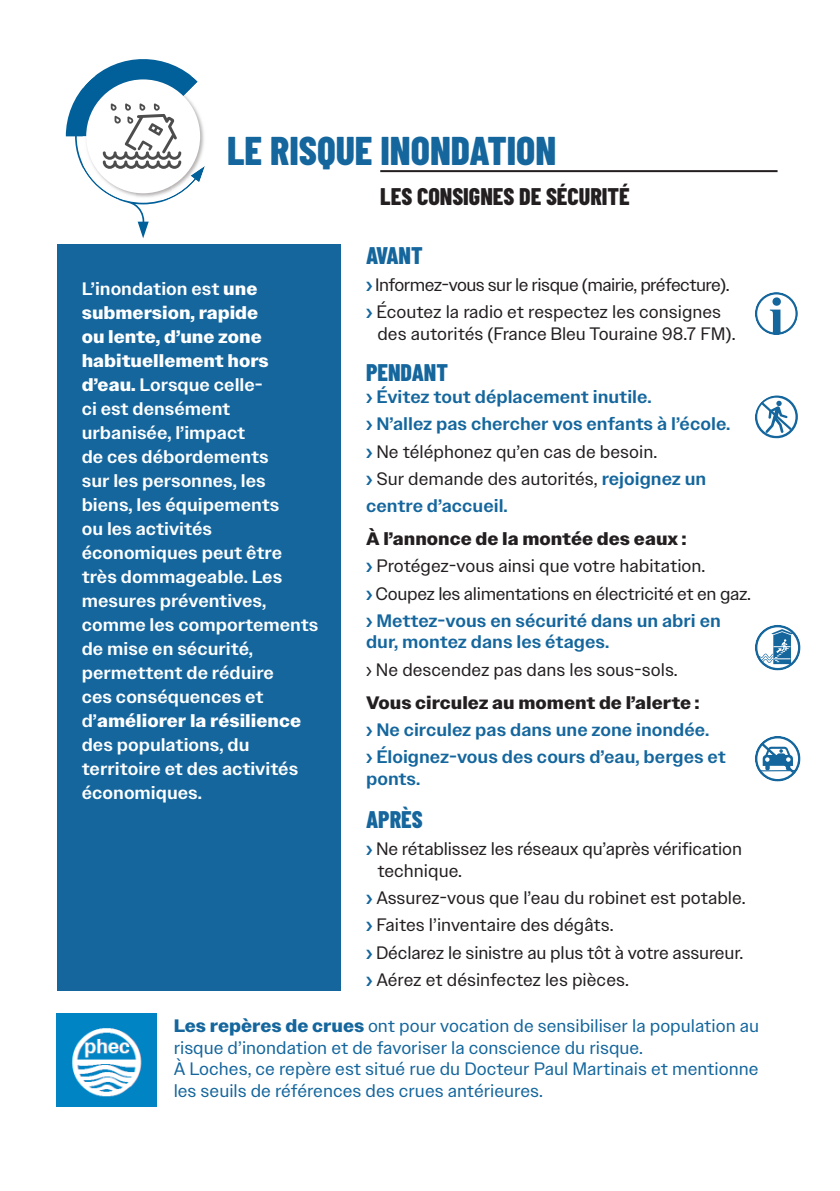
<style>
.page{position:relative;width:840px;height:1191px;background:#fff}
.page>*{position:absolute;margin:0;border:0;box-sizing:border-box;transform-origin:0 0}
.t1{font:800 40px "Barlow Condensed";color:#14669d}
.t2{font:800 24px "Barlow Condensed";color:#231f20}
.t3{font:800 24px "Barlow Condensed";color:#14669d}
.t4{font:18px "Owners Text";letter-spacing:-.01em;color:#231f20}
.t5{font:500 18px/24px "Owners Text";color:#fff}
.t6{font:500 18px "Owners Text";color:#14669d}
.t7{font:18px/21.6px "Owners Text";color:#14669d}
.t8{font:700 18px "Owners Text";color:#231f20}
.t9{font:18px "Owners Text";letter-spacing:-.03em;color:#231f20}
.s1{font-weight:500;color:#14669d}
.s2{font-weight:700}
</style>
<div class="page">
<div style="left:57px;top:244px;width:283px;height:746px;background:#14669d"></div>
<hr style="left:380px;top:170px;width:397px;height:2px;background:#231f20">
<svg style="left:66px;top:59px;width:139px;height:179px"></svg>
<img style="left:57px;top:1013px;width:99px;height:93px">
<svg style="left:755px;top:292px;width:42px;height:43px"></svg>
<svg style="left:755px;top:625px;width:45px;height:45px"></svg>
<svg style="left:755px;top:736px;width:45px;height:45px"></svg>
<svg style="left:755px;top:395px;width:42px;height:43px"></svg>
<p class="t1" style="left:227px;top:122px;width:330px">LE RISQUE INONDATION</p>
<p class="t2" style="left:380px;top:180px;width:251px">LES CONSIGNES DE SÉCURITÉ</p>
<p class="t3" style="left:366px;top:238px;width:58px">AVANT</p>
<p class="t9" style="left:366px;top:274px;width:365px"><span class="s1">›</span> Informez-vous sur le risque (mairie, préfecture).</p>
<p class="t4" style="left:366px;top:301px;width:356px"><span class="s1">›</span> Écoutez la radio et respectez les consignes</p>
<p class="t4" style="left:377px;top:322px;width:359px">des autorités (France Bleu Touraine 98.7 FM).</p>
<p class="t3" style="left:366px;top:356px;width:83px">PENDANT</p>
<p class="t6" style="left:366px;top:385px;width:287px">› Évitez tout déplacement inutile.</p>
<p class="t6" style="left:366px;top:413px;width:365px">› N’allez pas chercher vos enfants à l’école.</p>
<p class="t4" style="left:366px;top:440px;width:292px"><span class="s1">›</span> Ne téléphonez qu’en cas de besoin.</p>
<p class="t4" style="left:366px;top:467px;width:341px"><span class="s1">›</span> Sur demande des autorités, <span class="s1">rejoignez un</span></p>
<p class="t6" style="left:366px;top:494px;width:143px">centre d’accueil.</p>
<p class="t8" style="left:366px;top:527px;width:322px">À l’annonce de la montée des eaux :</p>
<p class="t4" style="left:366px;top:555px;width:340px"><span class="s1">›</span> Protégez-vous ainsi que votre habitation.</p>
<p class="t4" style="left:366px;top:582px;width:386px"><span class="s1">›</span> Coupez les alimentations en électricité et en gaz.</p>
<p class="t6" style="left:366px;top:609px;width:356px">› Mettez-vous en sécurité dans un abri en</p>
<p class="t6" style="left:366px;top:631px;width:244px">dur, montez dans les étages.</p>
<p class="t4" style="left:366px;top:658px;width:313px">› Ne descendez pas dans les sous-sols.</p>
<p class="t8" style="left:366px;top:691px;width:334px">Vous circulez au moment de l’alerte :</p>
<p class="t6" style="left:366px;top:718px;width:344px">› Ne circulez pas dans une zone inondée.</p>
<p class="t6" style="left:366px;top:746px;width:361px">› Éloignez-vous des cours d’eau, berges et</p>
<p class="t6" style="left:366px;top:767px;width:56px">ponts.</p>
<p class="t3" style="left:366px;top:802px;width:58px">APRÈS</p>
<p class="t4" style="left:366px;top:838px;width:377px"><span class="s1">›</span> Ne rétablissez les réseaux qu’après vérification</p>
<p class="t4" style="left:377px;top:859px;width:86px">technique.</p>
<p class="t4" style="left:366px;top:886px;width:381px"><span class="s1">›</span> Assurez-vous que l’eau du robinet est potable.</p>
<p class="t4" style="left:366px;top:914px;width:249px"><span class="s1">›</span> Faites l’inventaire des dégâts.</p>
<p class="t4" style="left:366px;top:941px;width:378px"><span class="s1">›</span> Déclarez le sinistre au plus tôt à votre assureur.</p>
<p class="t4" style="left:366px;top:968px;width:264px"><span class="s1">›</span> Aérez et désinfectez les pièces.</p>
<p class="t7" style="left:173px;top:1014px;width:586px"><span class="s2">Les repères de crues</span> ont pour vocation de sensibiliser la population au risque d’inondation et de favoriser la conscience du risque.<br>À Loches, ce repère est situé rue du Docteur Paul Martinais et mentionne les seuils de références des crues antérieures.</p>
<p class="t5" style="left:82px;top:277px;width:238px">L’inondation est <span class="s2">une submersion, rapide<br>ou lente, d’une zone habituellement hors d’eau.</span> Lorsque celle-<br>ci est densément urbanisée, l’impact<br>de ces débordements<br>sur les personnes, les biens, les équipements<br>ou les activités économiques peut être très dommageable. Les mesures préventives, comme les comportements de mise en sécurité, permettent de réduire<br>ces conséquences et d’<span class="s2">améliorer la résilience </span>des populations, du territoire et des activités économiques.</p>
</div>
